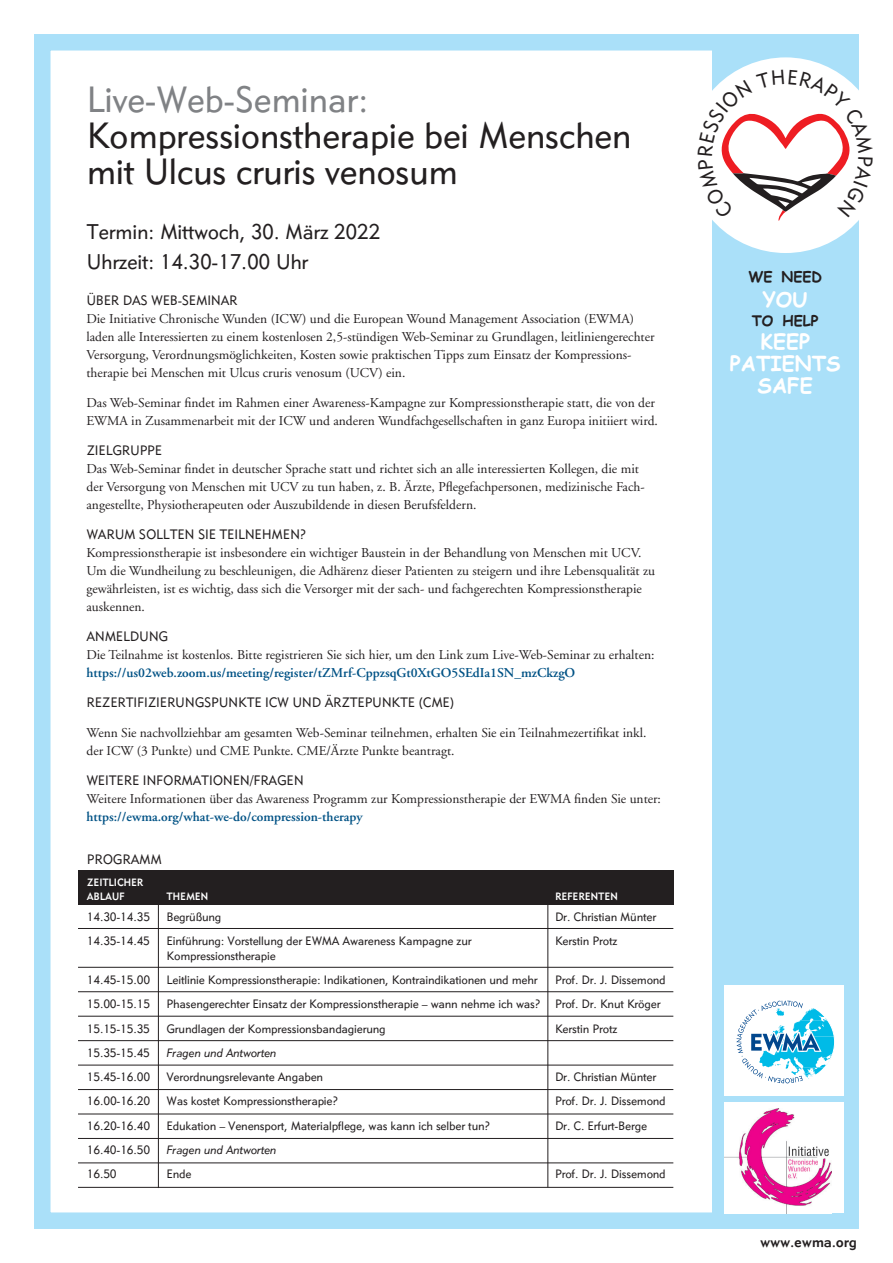
<style>
.page{position:relative;width:893px;height:1263px;background:#fff}
.page>*{position:absolute;margin:0;border:0;box-sizing:border-box;transform-origin:0 0}
.zKolofon{font:300 36px "EWMA";color:#231f20}
.zKolofon-2{font:300 36px "EWMA";color:#808285}
.zKolofon-3{font:300 21px "EWMA";color:#231f20}
.t1{font:700 20.7px/22.2px "Comic Sans MS";color:#fff;text-align:center}
.t2{font:700 20.7px "Comic Sans MS";color:#fff}
.t3{font:600 15px "EWMA";color:#231f20}
.t4{font:700 14.55px "Comic Sans MS";color:#231f20}
.zKolofon-4{font:13.5px/18px "Adobe Garamond";color:#231f20}
.zKolofon-5{font:300 13.5px "EWMA";color:#231f20}
.zKolofon-6{font:600 13.5px "Adobe Garamond";color:#005285}
.zKolofon-7{font:300 12px "EWMA";color:#231f20}
.zKolofon-8{font:italic 300 12px "EWMA";color:#231f20}
.zKolofon-9{font:600 10.5px "EWMA";color:#fff}
.s1{font-weight:600;color:#005285}
</style>
<div class="page">
<div style="left:712px;top:43px;width:145px;height:1177px;background:#aae0f9"></div>
<div style="left:34px;top:34px;width:825px;height:1195px;border:16px solid #aae0f9"></div>
<div style="left:688px;top:57px;width:195px;height:196px;background:#fff;border-radius:50%"></div>
<div style="left:78px;top:871px;width:595px;height:34px;background:#231f20"></div>
<hr style="left:78px;top:928px;width:595px;height:1px;background:#231f20">
<hr style="left:78px;top:967px;width:595px;height:1px;background:#231f20">
<hr style="left:78px;top:991px;width:595px;height:1px;background:#231f20">
<hr style="left:78px;top:1016px;width:595px;height:1px;background:#231f20">
<hr style="left:78px;top:1040px;width:595px;height:1px;background:#231f20">
<hr style="left:78px;top:1065px;width:595px;height:1px;background:#231f20">
<hr style="left:78px;top:1089px;width:595px;height:1px;background:#231f20">
<hr style="left:78px;top:1113px;width:595px;height:1px;background:#231f20">
<hr style="left:78px;top:1138px;width:595px;height:1px;background:#231f20">
<hr style="left:78px;top:1162px;width:595px;height:1px;background:#231f20">
<hr style="left:78px;top:1187px;width:595px;height:1px;background:#231f20">
<hr style="left:158px;top:898px;width:1px;height:290px;background:#231f20">
<hr style="left:547px;top:898px;width:1px;height:289px;background:#231f20">
<div style="left:724px;top:1102px;width:120px;height:111px;background:#fff"></div>
<img style="left:724px;top:1108px;width:108px;height:105px">
<div style="left:724px;top:985px;width:120px;height:110px;background:#fff"></div>
<svg style="left:736px;top:1000px;width:99px;height:83px"></svg>
<svg style="left:712px;top:70px;width:147px;height:151px"></svg>
<p class="zKolofon-2" style="left:86px;top:77px;width:283px">Live-Web-Seminar:</p>
<p class="zKolofon" style="left:86px;top:113px;width:546px">Kompressionstherapie bei Menschen</p>
<p class="zKolofon" style="left:86px;top:149px;width:373px">mit Ulcus cruris venosum</p>
<p class="zKolofon-3" style="left:86px;top:218px;width:295px">Termin: Mittwoch, 30. März 2022</p>
<p class="zKolofon-3" style="left:86px;top:248px;width:223px">Uhrzeit: 14.30-17.00 Uhr</p>
<p class="zKolofon-5" style="left:86px;top:292px;width:153px">ÜBER DAS WEB-SEMINAR</p>
<p class="zKolofon-4" style="left:86px;top:310px;width:549px">Die Initiative Chronische Wunden (ICW) und die European Wound Management Association (EWMA)</p>
<p class="zKolofon-4" style="left:86px;top:328px;width:570px">laden alle Interessierten zu einem kostenlosen 2,5-stündigen Web-Seminar zu Grundlagen, leitliniengerechter<br>Versorgung, Verordnungsmöglichkeiten, Kosten sowie praktischen Tipps zum Einsatz der Kompressions-</p>
<p class="zKolofon-4" style="left:86px;top:364px;width:320px">therapie bei Menschen mit Ulcus cruris venosum (UCV) ein.</p>
<p class="zKolofon-4" style="left:86px;top:394px;width:573px">Das Web-Seminar findet im Rahmen einer Awareness-Kampagne zur Kompressionstherapie statt, die von der<br>EWMA in Zusammenarbeit mit der ICW und anderen Wundfachgesellschaften in ganz Europa initiiert wird.</p>
<p class="zKolofon-5" style="left:86px;top:442px;width:77px">ZIELGRUPPE</p>
<p class="zKolofon-4" style="left:86px;top:460px;width:554px">Das Web-Seminar findet in deutscher Sprache statt und richtet sich an alle interessierten Kollegen, die mit</p>
<p class="zKolofon-4" style="left:86px;top:478px;width:560px">der Versorgung von Menschen mit UCV zu tun haben, z. B. Ärzte, Pflegefachpersonen, medizinische Fach-</p>
<p class="zKolofon-4" style="left:86px;top:496px;width:391px">angestellte, Physiotherapeuten oder Auszubildende in diesen Berufsfeldern.</p>
<p class="zKolofon-5" style="left:86px;top:526px;width:221px">WARUM SOLLTEN SIE TEILNEHMEN?</p>
<p class="zKolofon-4" style="left:86px;top:544px;width:570px">Kompressionstherapie ist insbesondere ein wichtiger Baustein in der Behandlung von Menschen mit UCV.<br>Um die Wundheilung zu beschleunigen, die Adhärenz dieser Patienten zu steigern und ihre Lebensqualität zu gewährleisten, ist es wichtig, dass sich die Versorger mit der sach- und fachgerechten Kompressionstherapie auskennen.</p>
<p class="zKolofon-5" style="left:86px;top:628px;width:83px">ANMELDUNG</p>
<p class="zKolofon-4" style="left:86px;top:646px;width:569px">Die Teilnahme ist kostenlos. Bitte registrieren Sie sich hier, um den Link zum Live-Web-Seminar zu erhalten: <span class="s1">https://us02web.zoom.us/meeting/register/tZMrf-CppzsqGt0XtGO5SEdIa1SN_mzCkzgO</span></p>
<p class="zKolofon-5" style="left:86px;top:694px;width:369px">REZERTIFIZIERUNGSPUNKTE ICW UND ÄRZTEPUNKTE (CME)</p>
<p class="zKolofon-4" style="left:86px;top:724px;width:561px">Wenn Sie nachvollziehbar am gesamten Web-Seminar teilnehmen, erhalten Sie ein Teilnahmezertifikat inkl. der ICW (3 Punkte) und CME Punkte. CME/Ärzte Punkte beantragt.</p>
<p class="zKolofon-5" style="left:86px;top:772px;width:219px">WEITERE INFORMATIONEN/FRAGEN</p>
<p class="zKolofon-4" style="left:86px;top:790px;width:576px">Weitere Informationen über das Awareness Programm zur Kompressionstherapie der EWMA finden Sie unter:</p>
<p class="zKolofon-6" style="left:86px;top:809px;width:278px">https://ewma.org/what-we-do/compression-therapy</p>
<p class="zKolofon-5" style="left:87px;top:851px;width:76px">PROGRAMM</p>
<p class="zKolofon-9" style="left:87px;top:876px;width:58px">ZEITLICHER</p>
<p class="zKolofon-9" style="left:87px;top:889px;width:39px">ABLAUF</p>
<p class="zKolofon-9" style="left:166px;top:889px;width:43px">THEMEN</p>
<p class="zKolofon-9" style="left:555px;top:889px;width:64px">REFERENTEN</p>
<p class="zKolofon-7" style="left:87px;top:909px;width:64px">14.30-14.35</p>
<p class="zKolofon-7" style="left:166px;top:909px;width:56px">Begrüßung</p>
<p class="zKolofon-7" style="left:555px;top:909px;width:103px">Dr. Christian Münter</p>
<p class="zKolofon-7" style="left:87px;top:933px;width:64px">14.35-14.45</p>
<p class="zKolofon-7" style="left:166px;top:933px;width:306px">Einführung: Vorstellung der EWMA Awareness Kampagne zur</p>
<p class="zKolofon-7" style="left:555px;top:933px;width:64px">Kerstin Protz</p>
<p class="zKolofon-7" style="left:166px;top:948px;width:111px">Kompressionstherapie</p>
<p class="zKolofon-7" style="left:87px;top:972px;width:64px">14.45-15.00</p>
<p class="zKolofon-7" style="left:166px;top:972px;width:373px">Leitlinie Kompressionstherapie: Indikationen, Kontraindikationen und mehr</p>
<p class="zKolofon-7" style="left:555px;top:972px;width:112px">Prof. Dr. J. Dissemond</p>
<p class="zKolofon-7" style="left:87px;top:997px;width:64px">15.00-15.15</p>
<p class="zKolofon-7" style="left:166px;top:997px;width:496px">Phasengerechter Einsatz der Kompressionstherapie – wann nehme ich was? Prof. Dr. Knut Kröger</p>
<p class="zKolofon-7" style="left:87px;top:1021px;width:64px">15.15-15.35</p>
<p class="zKolofon-7" style="left:166px;top:1021px;width:221px">Grundlagen der Kompressionsbandagierung</p>
<p class="zKolofon-7" style="left:555px;top:1021px;width:64px">Kerstin Protz</p>
<p class="zKolofon-7" style="left:87px;top:1045px;width:64px">15.35-15.45</p>
<p class="zKolofon-8" style="left:166px;top:1045px;width:112px">Fragen und Antworten</p>
<p class="zKolofon-7" style="left:87px;top:1070px;width:64px">15.45-16.00</p>
<p class="zKolofon-7" style="left:166px;top:1070px;width:158px">Verordnungsrelevante Angaben</p>
<p class="zKolofon-7" style="left:555px;top:1070px;width:103px">Dr. Christian Münter</p>
<p class="zKolofon-7" style="left:87px;top:1094px;width:65px">16.00-16.20</p>
<p class="zKolofon-7" style="left:166px;top:1094px;width:173px">Was kostet Kompressionstherapie?</p>
<p class="zKolofon-7" style="left:555px;top:1094px;width:112px">Prof. Dr. J. Dissemond</p>
<p class="zKolofon-7" style="left:87px;top:1118px;width:64px">16.20-16.40</p>
<p class="zKolofon-7" style="left:166px;top:1118px;width:325px">Edukation – Venensport, Materialpflege, was kann ich selber tun?</p>
<p class="zKolofon-7" style="left:555px;top:1118px;width:93px">Dr. C. Erfurt-Berge</p>
<p class="zKolofon-7" style="left:87px;top:1142px;width:64px">16.40-16.50</p>
<p class="zKolofon-8" style="left:166px;top:1142px;width:112px">Fragen und Antworten</p>
<p class="zKolofon-7" style="left:87px;top:1167px;width:31px">16.50</p>
<p class="zKolofon-7" style="left:166px;top:1167px;width:26px">Ende</p>
<p class="zKolofon-7" style="left:555px;top:1167px;width:112px">Prof. Dr. J. Dissemond</p>
<p class="t4" style="left:748px;top:266px;width:75px">WE NEED</p>
<p class="t2" style="left:763px;top:284px;width:47px">YOU</p>
<p class="t4" style="left:752px;top:310px;width:68px">TO HELP</p>
<p class="t1" style="left:760px;top:329px;width:51px">KEEP</p>
<p class="t1" style="left:730px;top:351px;width:112px">PATIENTS<br>SAFE</p>
<p class="t3" style="left:760px;top:1233px;width:98px">www.ewma.org</p>
</div>
